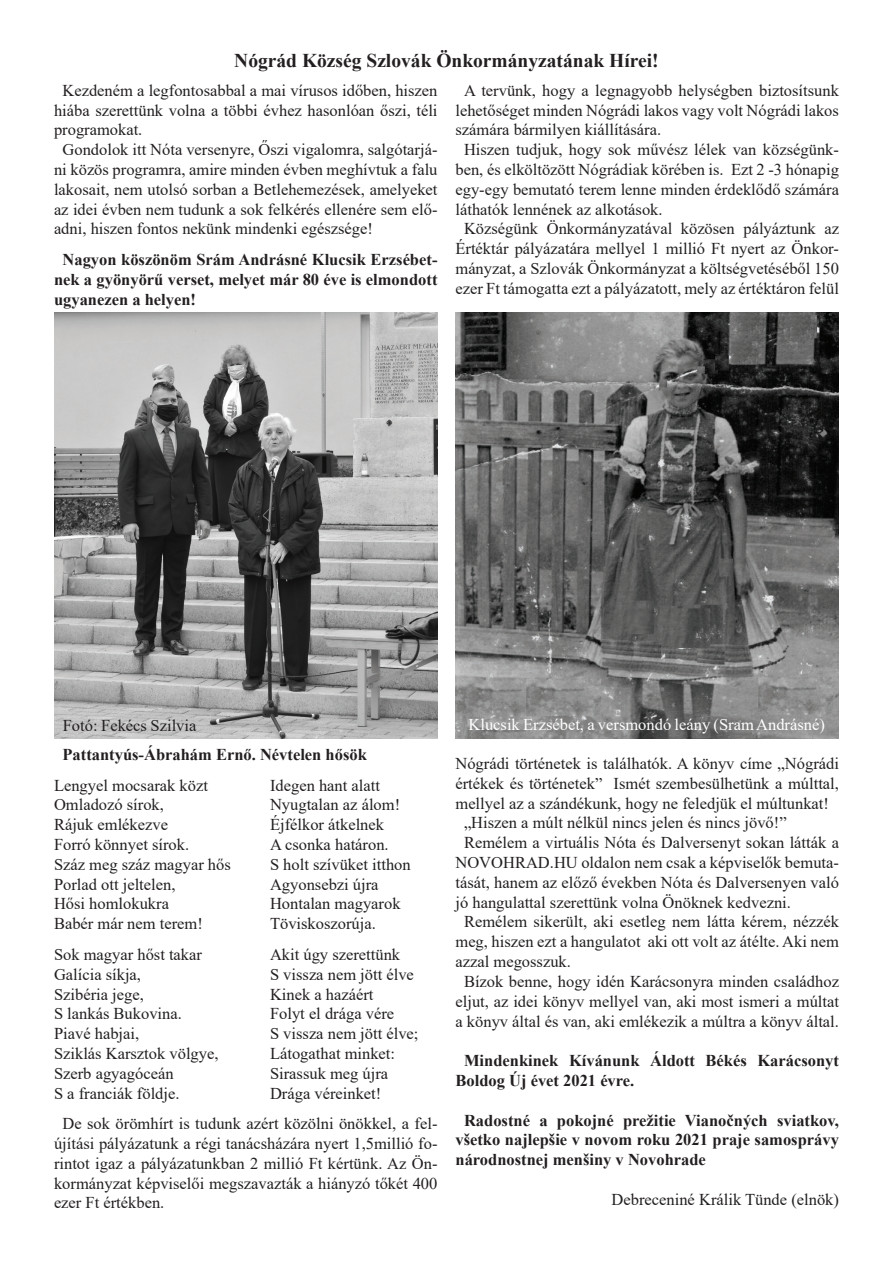
<style>
.page{position:relative;width:893px;height:1263px;background:#fff}
.page>*{position:absolute;margin:0;border:0;box-sizing:border-box;transform-origin:0 0}
.Cikk_Cím_1_közép{font:700 19.5px "Times New Roman";color:#231f20}
.Cikk_1{font:16.5px/19.8px "Times New Roman";color:#231f20;text-align:justify}
.Cikk_Cím_fehér_1{font:16.5px "Times New Roman";color:#231f20}
.Cikk_1-2{font:700 16.5px/19.8px "Times New Roman";color:#231f20;text-align:justify}
.Fotó_Signo_1{font:16.5px "Times New Roman";color:#fff}
.Cikk_Signo_1{font:16.5px "Times New Roman";color:#231f20}
.Fotó_Signo_1-2{font:16.5px "Times New Roman";color:#231f20}
</style>
<div class="page">
<img style="left:54px;top:313px;width:383px;height:425px">
<img style="left:456px;top:313px;width:383px;height:425px">
<p class="Cikk_Cím_1_közép" style="left:234px;top:47px;width:426px">Nógrád Község Szlovák Önkormányzatának Hírei!</p>
<p class="Cikk_1" style="left:54px;top:80px;width:385px;text-indent:9px">Kezdeném a legfontosabbal a mai vírusos időben, hiszen hiába szerettünk volna a többi évhez hasonlóan őszi, téli programokat.</p>
<p class="Cikk_1" style="left:54px;top:139px;width:385px;text-indent:9px">Gondolok itt Nóta versenyre, Őszi vigalomra, salgótarjá&shy;ni közös programra, amire minden évben meghívtuk a falu lakosait, nem utolsó sorban a Betlehemezések, amelyeket az idei évben nem tudunk a sok felkérés ellenére sem elő&shy;adni, hiszen fontos nekünk mindenki egészsége!</p>
<p class="Cikk_1-2" style="left:54px;top:249px;width:385px;text-indent:9px">Nagyon köszönöm Srám Andrásné Klucsik Erzsébet&shy;nek a gyönyörű verset, melyet már 80 éve is elmondott ugyanezen a helyen!</p>
<p class="Cikk_1" style="left:455px;top:80px;width:385px;text-indent:9px">A tervünk, hogy a legnagyobb helységben biztosítsunk lehetőséget minden Nógrádi lakos vagy volt Nógrádi lakos számára bármilyen kiállítására.</p>
<p class="Cikk_1" style="left:455px;top:139px;width:385px;text-indent:9px">Hiszen tudjuk, hogy sok művész lélek van községünk&shy;ben, és elköltözött Nógrádiak körében is. Ezt 2 -3 hónapig egy-egy bemutató terem lenne minden érdeklődő számára láthatók lennének az alkotások.</p>
<p class="Cikk_1" style="left:455px;top:218px;width:385px;text-align:center">Községünk Önkormányzatával közösen pályáztunk az Értéktár pályázatára mellyel 1 millió Ft nyert az Önkor&shy;mányzat, a Szlovák Önkormányzat a költségvetéséből 150 ezer Ft támogatta ezt a pályázatott, mely az értéktáron felül</p>
<p class="Fotó_Signo_1-2" style="left:63px;top:714px;width:135px">Fotó: Fekécs Szilvia</p>
<p class="Cikk_1-2" style="left:63px;top:744px;width:306px">Pattantyús-Ábrahám Ernő. Névtelen hősök</p>
<p class="Cikk_Cím_fehér_1" style="left:54px;top:773px;width:155px">Lengyel mocsarak közt</p>
<p class="Cikk_Cím_fehér_1" style="left:270px;top:773px;width:111px">Idegen hant alatt</p>
<p class="Cikk_Cím_fehér_1" style="left:54px;top:793px;width:111px">Omladozó sírok,</p>
<p class="Cikk_Cím_fehér_1" style="left:270px;top:793px;width:132px">Nyugtalan az álom!</p>
<p class="Cikk_Cím_fehér_1" style="left:54px;top:813px;width:116px">Rájuk emlékezve</p>
<p class="Cikk_Cím_fehér_1" style="left:270px;top:813px;width:116px">Éjfélkor átkelnek</p>
<p class="Cikk_Cím_fehér_1" style="left:54px;top:833px;width:137px">Forró könnyet sírok.</p>
<p class="Cikk_Cím_fehér_1" style="left:270px;top:833px;width:120px">A csonka határon.</p>
<p class="Cikk_Cím_fehér_1" style="left:54px;top:853px;width:178px">Száz meg száz magyar hős</p>
<p class="Cikk_Cím_fehér_1" style="left:270px;top:853px;width:142px">S holt szívüket itthon</p>
<p class="Cikk_Cím_fehér_1" style="left:54px;top:872px;width:123px">Porlad ott jeltelen,</p>
<p class="Cikk_Cím_fehér_1" style="left:270px;top:872px;width:110px">Agyonsebzi újra</p>
<p class="Cikk_Cím_fehér_1" style="left:54px;top:892px;width:117px">Hősi homlokukra</p>
<p class="Cikk_Cím_fehér_1" style="left:270px;top:892px;width:132px">Hontalan magyarok</p>
<p class="Cikk_Cím_fehér_1" style="left:54px;top:912px;width:150px">Babér már nem terem!</p>
<p class="Cikk_Cím_fehér_1" style="left:270px;top:912px;width:107px">Töviskoszorúja.</p>
<p class="Cikk_Cím_fehér_1" style="left:54px;top:943px;width:150px">Sok magyar hőst takar</p>
<p class="Cikk_Cím_fehér_1" style="left:270px;top:943px;width:132px">Akit úgy szerettünk</p>
<p class="Cikk_Cím_fehér_1" style="left:54px;top:962px;width:89px">Galícia síkja,</p>
<p class="Cikk_Cím_fehér_1" style="left:270px;top:962px;width:145px">S vissza nem jött élve</p>
<p class="Cikk_Cím_fehér_1" style="left:54px;top:982px;width:91px">Szibéria jege,</p>
<p class="Cikk_Cím_fehér_1" style="left:270px;top:982px;width:105px">Kinek a hazáért</p>
<p class="Cikk_Cím_fehér_1" style="left:54px;top:1002px;width:129px">S lankás Bukovina.</p>
<p class="Cikk_Cím_fehér_1" style="left:270px;top:1002px;width:126px">Folyt el drága vére</p>
<p class="Cikk_Cím_fehér_1" style="left:54px;top:1022px;width:87px">Piavé habjai,</p>
<p class="Cikk_Cím_fehér_1" style="left:270px;top:1022px;width:150px">S vissza nem jött élve;</p>
<p class="Cikk_Cím_fehér_1" style="left:54px;top:1042px;width:166px">Sziklás Karsztok völgye,</p>
<p class="Cikk_Cím_fehér_1" style="left:270px;top:1042px;width:127px">Látogathat minket:</p>
<p class="Cikk_Cím_fehér_1" style="left:54px;top:1061px;width:121px">Szerb agyagóceán</p>
<p class="Cikk_Cím_fehér_1" style="left:270px;top:1061px;width:120px">Sirassuk meg újra</p>
<p class="Cikk_Cím_fehér_1" style="left:54px;top:1081px;width:127px">S a franciák földje.</p>
<p class="Cikk_Cím_fehér_1" style="left:270px;top:1081px;width:113px">Drága véreinket!</p>
<p class="Cikk_1" style="left:54px;top:1113px;width:385px;text-indent:9px">De sok örömhírt is tudunk azért közölni önökkel, a fel&shy;újítási pályázatunk a régi tanácsházára nyert 1,5millió fo&shy;rintot igaz a pályázatunkban 2 millió Ft kértünk. Az Ön&shy;kormányzat képviselői megszavazták a hiányzó tőkét 400 ezer Ft értékben.</p>
<p class="Fotó_Signo_1" style="left:469px;top:712px;width:358px">Klucsik Erzsébet, a versmondó leány (Sram Andrásné)</p>
<p class="Cikk_1" style="left:455px;top:753px;width:385px">Nógrádi történetek is találhatók. A könyv címe „Nógrádi értékek és történetek” Ismét szembesülhetünk a múlttal, mellyel az a szándékunk, hogy ne feledjük el múltunkat!</p>
<p class="Cikk_1" style="left:464px;top:812px;width:324px">„Hiszen a múlt nélkül nincs jelen és nincs jövő!”</p>
<p class="Cikk_1" style="left:455px;top:832px;width:385px;text-indent:9px">Remélem a virtuális Nóta és Dalversenyt sokan látták a NOVOHRAD.HU oldalon nem csak a képviselők bemuta&shy;tását, hanem az előző években Nóta és Dalversenyen való jó hangulattal szerettünk volna Önöknek kedvezni.</p>
<p class="Cikk_1" style="left:455px;top:911px;width:385px;text-indent:9px">Remélem sikerült, aki esetleg nem látta kérem, nézzék meg, hiszen ezt a hangulatot aki ott volt az átélte. Aki nem azzal megosszuk.</p>
<p class="Cikk_1" style="left:455px;top:971px;width:385px;text-align:center">Bízok benne, hogy idén Karácsonyra minden családhoz eljut, az idei könyv mellyel van, aki most ismeri a múltat a könyv által és van, aki emlékezik a múltra a könyv által.</p>
<p class="Cikk_1-2" style="left:455px;top:1050px;width:385px;text-indent:9px">Mindenkinek Kívánunk Áldott Békés Karácsonyt<br>Boldog Új évet 2021 évre.</p>
<p class="Cikk_1-2" style="left:455px;top:1109px;width:385px;text-indent:9px">Radostné a pokojné prežitie Vianočných sviatkov, všetko najlepšie v novom roku 2021 praje samosprávy národnostnej menšiny v Novohrade</p>
<p class="Cikk_Signo_1" style="left:612px;top:1188px;width:229px">Debreceniné Králik Tünde (elnök)</p>
</div>
